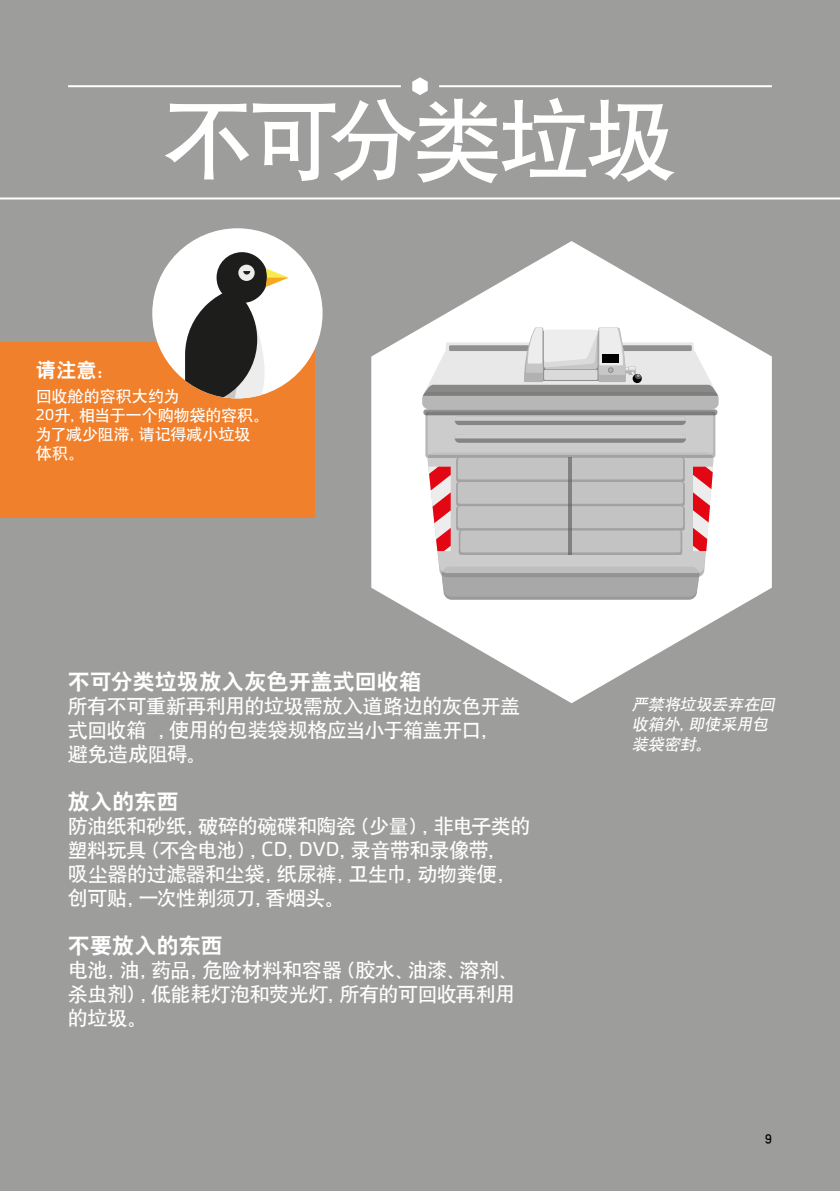
<style>
.page{position:relative;width:840px;height:1191px;background:#fff}
.page>*{position:absolute;margin:0;border:0;box-sizing:border-box;transform-origin:0 0}
.t1{font:90px "H Yb 1 gj";letter-spacing:-.045em;color:#fff}
.t2{font:22px "H Yb 2 gj";letter-spacing:.005em;color:#fff}
.t3{font:20px/24px "H Yb 1 gj";letter-spacing:-.02em;color:#fff}
.t4{font:20px "H Yb 2 gj";color:#fff}
.t5{font:16px/19px "H Yb 1 gj";letter-spacing:-.005em;color:#fff}
.t6{font:italic 16px/20px "H Yb 1 gj";color:#fff}
.t7{font:14px "H Yb 1 gj";color:#000}
.s1{font-size:16px}
.s2{font-family:"Carnas"}
</style>
<div class="page">
<div style="left:0;top:0;width:839px;height:1191px;background:#9d9d9c"></div>
<svg style="left:371px;top:241px;width:400px;height:462px;fill:#fff"></svg>
<svg style="left:421px;top:342px;width:296px;height:258px;background:#f7f7f7"></svg>
<div style="left:427px;top:412px;width:285px;height:43px;background:#ccc;border-radius:3px"></div>
<svg style="left:423px;top:409px;width:294px;height:6px"></svg>
<div style="left:454px;top:416px;width:231px;height:9px;background:#858585;border-radius:4px"></div>
<svg style="left:454px;top:416px;width:231px;height:5px"></svg>
<svg style="left:454px;top:434px;width:231px;height:9px"></svg>
<svg style="left:454px;top:434px;width:231px;height:4px"></svg>
<svg style="left:427px;top:452px;width:286px;height:148px"></svg>
<svg style="left:422px;top:328px;width:296px;height:81px;background:#cfcfcf"></svg>
<div style="left:0;top:342px;width:314px;height:176px;background:#f0802b"></div>
<div style="left:152px;top:228px;width:170px;height:170px;background:#fff;border-radius:50%"></div>
<svg style="left:185px;top:252px;width:103px;height:146px"></svg>
<hr style="left:0;top:197px;width:839px;height:2px;background:#fff">
<hr style="left:439px;top:85px;width:332px;height:2px;background:#fff">
<hr style="left:68px;top:85px;width:332px;height:2px;background:#fff">
<svg style="left:412px;top:77px;width:15px;height:18px"></svg>
<h1 class="t1" style="left:163px;top:95px;width:514px">不可分类垃圾</h1>
<p class="t4" style="left:36px;top:360px;width:78px">请注意<span class="s1">：</span></p>
<p class="t5" style="left:36px;top:386px;width:234px">回收舱的容积大约为<br><span class="s2">20</span>升，相当于一个购物袋的容积。为了减少阻滞，请记得减小垃圾体积。</p>
<p class="t2" style="left:68px;top:670px;width:354px">不可分类垃圾放入灰色开盖式回收箱</p>
<p class="t3" style="left:68px;top:694px;width:453px">所有不可重新再利用的垃圾需放入道路边的灰色开盖式回收箱，使用的包装袋规格应当小于箱盖开口，避免造成阻碍。</p>
<p class="t2" style="left:68px;top:790px;width:112px">放入的东西</p>
<p class="t3" style="left:68px;top:814px;width:463px">防油纸和砂纸，破碎的碗碟和陶瓷（少量），非电子类的塑料玩具（不含电池），<span class="s2">CD</span>，<span class="s2">DVD</span>，录音带和录像带，吸尘器的过滤器和尘袋，纸尿裤，卫生巾，动物粪便，创可贴，一次性剃须刀，香烟头。</p>
<p class="t2" style="left:68px;top:934px;width:156px">不要放入的东西</p>
<p class="t3" style="left:68px;top:958px;width:451px;text-align:justify">电池，油，药品，危险材料和容器（胶水、油漆、溶剂、杀虫剂），低能耗灯泡和荧光灯，所有的可回收再利用的垃圾。</p>
<p class="t6" style="left:631px;top:694px;width:147px">严禁将垃圾丢弃在回收箱外，即使采用包装袋密封。</p>
<p class="t7" style="left:764px;top:1132px;width:8px">9</p>
</div>
